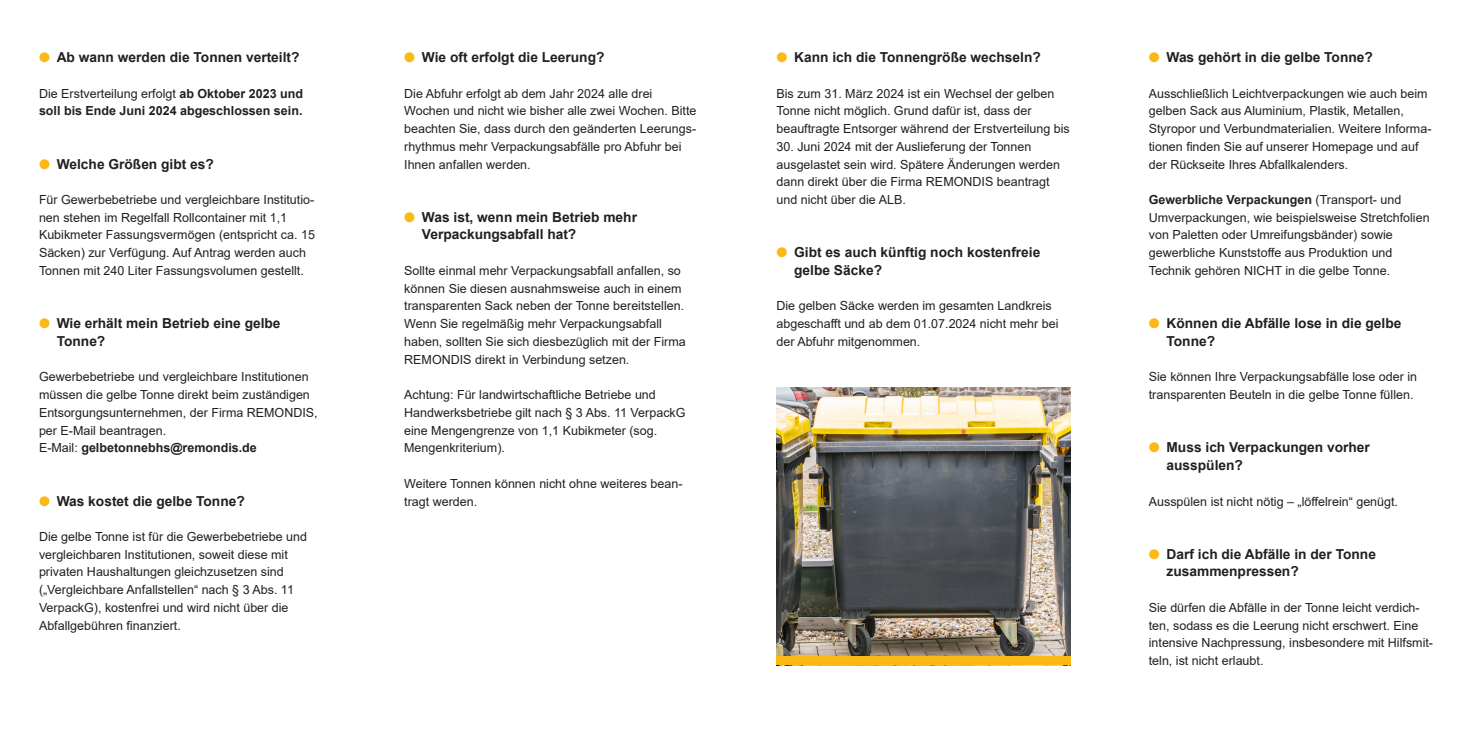
<style>
.page{position:relative;width:1475px;height:745px;background:#fff}
.page>*{position:absolute;margin:0;border:0;box-sizing:border-box;transform-origin:0 0}
.t1{font:700 13.75px/17.8px "Arial";color:#231f20}
.Fließtext{font:12.5px/17.8px "Arial";color:#231f20}
.Fließtext-2{font:700 12.5px/17.8px "Arial";color:#231f20}
.s1{color:#fcb814}
.s2{font-weight:400}
.s3{font-weight:700}
</style>
<div class="page">
<img style="left:776px;top:387px;width:294px;height:269px">
<div style="left:776px;top:656px;width:294px;height:8px;background:#fcb814"></div>
<p class="t1" style="left:39px;top:48px;width:262px"><span class="s1">●</span> Ab wann werden die Tonnen verteilt?</p>
<p class="Fließtext-2" style="left:39px;top:84px;width:265px"><span class="s2">Die Erstverteilung erfolgt</span> ab Oktober 2023 und soll bis Ende Juni 2024 abgeschlossen sein.</p>
<p class="t1" style="left:39px;top:155px;width:176px"><span class="s1">●</span> Welche Größen gibt es?</p>
<p class="Fließtext" style="left:39px;top:190px;width:277px">Für Gewerbebetriebe und vergleichbare Institutio&shy;nen stehen im Regelfall Rollcontainer mit 1,1<br>Kubikmeter Fassungsvermögen (entspricht ca. 15<br>Säcken) zur Verfügung. Auf Antrag werden auch Tonnen mit 240 Liter Fassungsvolumen gestellt.</p>
<p class="t1" style="left:57px;top:314px;width:225px;text-indent:-18px"><span class="s1">●</span> Wie erhält mein Betrieb eine gelbe<br>Tonne?</p>
<p class="Fließtext" style="left:39px;top:368px;width:280px">Gewerbebetriebe und vergleichbare Institutionen müssen die gelbe Tonne direkt beim zuständigen<br>Entsorgungsunternehmen, der Firma REMONDIS,</p>
<p class="Fließtext" style="left:39px;top:421px;width:129px">per E-Mail beantragen.</p>
<p class="Fließtext-2" style="left:39px;top:439px;width:219px"><span class="s2">E-Mail:</span> gelbetonnebhs@remondis.de</p>
<p class="t1" style="left:39px;top:491px;width:207px"><span class="s1">●</span> Was kostet die gelbe Tonne?</p>
<p class="Fließtext" style="left:39px;top:527px;width:269px">Die gelbe Tonne ist für die Gewerbebetriebe und vergleichbaren Institutionen, soweit diese mit privaten Haushaltungen gleichzusetzen sind („Vergleichbare Anfallstellen“ nach § 3 Abs. 11<br>VerpackG), kostenfrei und wird nicht über die Abfallgebühren finanziert.</p>
<p class="t1" style="left:404px;top:48px;width:202px"><span class="s1">●</span> Wie oft erfolgt die Leerung?</p>
<p class="Fließtext" style="left:404px;top:84px;width:294px">Die Abfuhr erfolgt ab dem Jahr 2024 alle drei Wochen und nicht wie bisher alle zwei Wochen. Bitte beachten Sie, dass durch den geänderten Leerungs&shy;rhythmus mehr Verpackungsabfälle pro Abfuhr bei Ihnen anfallen werden.</p>
<p class="t1" style="left:422px;top:208px;width:216px;text-indent:-18px"><span class="s1">●</span> Was ist, wenn mein Betrieb mehr<br>Verpackungsabfall hat?</p>
<p class="Fließtext" style="left:404px;top:261px;width:283px">Sollte einmal mehr Verpackungsabfall anfallen, so können Sie diesen ausnahmsweise auch in einem transparenten Sack neben der Tonne bereitstellen.<br>Wenn Sie regelmäßig mehr Verpackungsabfall haben, sollten Sie sich diesbezüglich mit der Firma REMONDIS direkt in Verbindung setzen.</p>
<p class="Fließtext" style="left:404px;top:385px;width:283px">Achtung: Für landwirtschaftliche Betriebe und Handwerksbetriebe gilt nach § 3 Abs. 11 VerpackG eine Mengengrenze von 1,1 Kubikmeter (sog.<br>Mengenkriterium).</p>
<p class="Fließtext" style="left:404px;top:474px;width:280px">Weitere Tonnen können nicht ohne weiteres bean&shy;tragt werden.</p>
<p class="t1" style="left:776px;top:48px;width:266px"><span class="s1">●</span> Kann ich die Tonnengröße wechseln?</p>
<p class="Fließtext" style="left:776px;top:84px;width:295px">Bis zum 31. März 2024 ist ein Wechsel der gelben<br>Tonne nicht möglich. Grund dafür ist, dass der beauftragte Entsorger während der Erstverteilung bis</p>
<p class="Fließtext" style="left:776px;top:137px;width:285px">30. Juni 2024 mit der Auslieferung der Tonnen ausgelastet sein wird. Spätere Änderungen werden dann direkt über die Firma REMONDIS beantragt und nicht über die ALB.</p>
<p class="t1" style="left:794px;top:243px;width:248px;text-indent:-18px"><span class="s1">●</span> Gibt es auch künftig noch kostenfreie gelbe Säcke?</p>
<p class="Fließtext" style="left:776px;top:297px;width:283px">Die gelben Säcke werden im gesamten Landkreis abgeschafft und ab dem 01.07.2024 nicht mehr bei der Abfuhr mitgenommen.</p>
<p class="t1" style="left:1148px;top:48px;width:225px"><span class="s1">●</span> Was gehört in die gelbe Tonne?</p>
<p class="Fließtext" style="left:1148px;top:84px;width:284px">Ausschließlich Leichtverpackungen wie auch beim gelben Sack aus Aluminium, Plastik, Metallen, Styropor und Verbundmaterialien. Weitere Informa&shy;tionen finden Sie auf unserer Homepage und auf der Rückseite Ihres Abfallkalenders.</p>
<p class="Fließtext" style="left:1148px;top:190px;width:282px"><span class="s3">Gewerbliche Verpackungen</span> (Transport- und Umverpackungen, wie beispielsweise Stretchfolien von Paletten oder Umreifungsbänder) sowie gewerbliche Kunststoffe aus Produktion und Technik gehören NICHT in die gelbe Tonne.</p>
<p class="t1" style="left:1166px;top:314px;width:236px;text-indent:-18px"><span class="s1">●</span> Können die Abfälle lose in die gelbe<br>Tonne?</p>
<p class="Fließtext" style="left:1148px;top:368px;width:270px">Sie können Ihre Verpackungsabfälle lose oder in transparenten Beuteln in die gelbe Tonne füllen.</p>
<p class="t1" style="left:1166px;top:438px;width:205px;text-indent:-18px"><span class="s1">●</span> Muss ich Verpackungen vorher ausspülen?</p>
<p class="Fließtext" style="left:1148px;top:492px;width:251px">Ausspülen ist nicht nötig – „löffelrein“ genügt.</p>
<p class="t1" style="left:1166px;top:545px;width:211px;text-indent:-18px"><span class="s1">●</span> Darf ich die Abfälle in der Tonne zusammenpressen?</p>
<p class="Fließtext" style="left:1148px;top:598px;width:286px">Sie dürfen die Abfälle in der Tonne leicht verdich&shy;ten, sodass es die Leerung nicht erschwert. Eine intensive Nachpressung, insbesondere mit Hilfsmit&shy;teln, ist nicht erlaubt.</p>
</div>
